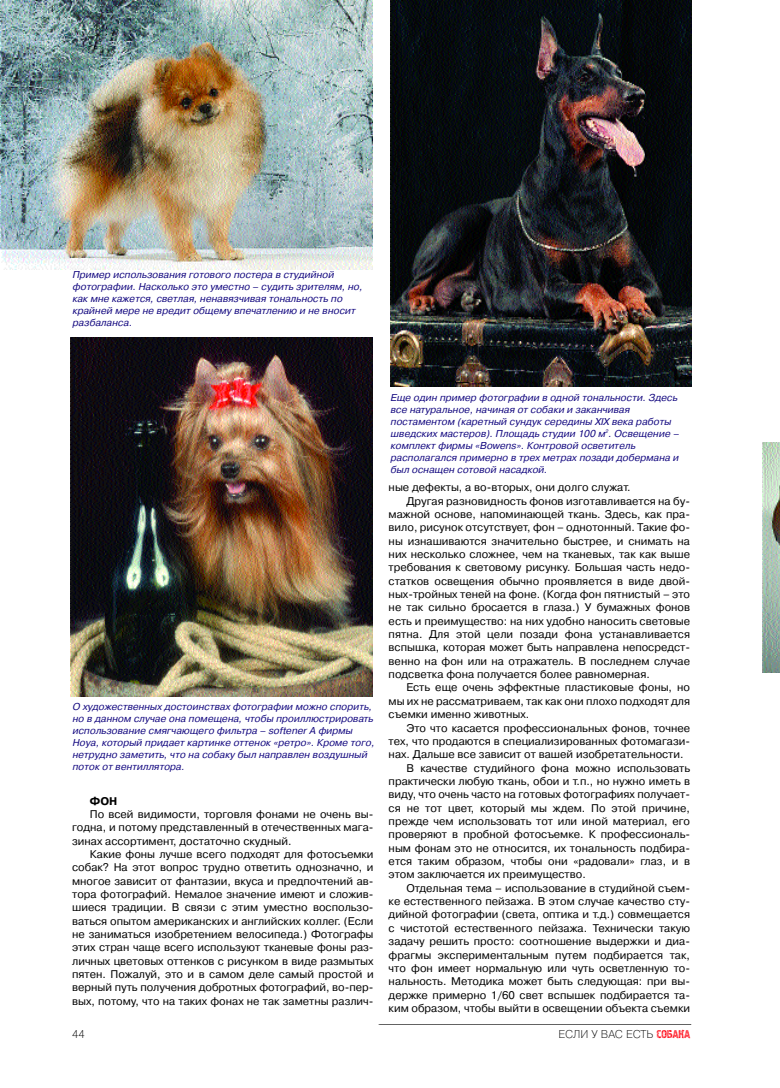
<style>
.page{position:relative;width:780px;height:1088px;background:#fff}
.page>*{position:absolute;margin:0;border:0;box-sizing:border-box;transform-origin:0 0}
.t1{font:11.25px "Pragmatica Light C";color:#000}
.t2{font:11.12px/13.4px "Pragmatica C";color:#000;text-align:justify}
.t3{font:700 11.12px "Pragmatica C";color:#000}
.t4{font:italic 10px/12px "Pragmatica C";color:#130880}
.s1{font-family:"Graffiti C2";color:#ff0311}
</style>
<div class="page">
<svg style="left:378px;top:1024px;width:313px;height:1px"></svg>
<img style="left:390px;top:0;width:301px;height:387px">
<img style="left:71px;top:337px;width:301px;height:359px">
<img style="left:0;top:0;width:372px;height:269px">
<img style="left:762px;top:442px;width:17px;height:231px">
<p class="t4" style="left:72px;top:269px;width:293px">Пример использования готового постера в студийной фотографии. Насколько это уместно – судить зрителям, но, как мне кажется, светлая, ненавязчивая тональность по крайней мере не вредит общему впечатлению и не вносит разбаланса.</p>
<p class="t4" style="left:72px;top:701px;width:305px">О художественных достоинствах фотографии можно спорить, но в данном случае она помещена, чтобы проиллюстрировать использование смягчающего фильтра – softener A фирмы Hoya, который придает картинке оттенок «ретро». Кроме того, нетрудно заметить, что на собаку был направлен воздушный поток от вентиллятора.</p>
<p class="t3" style="left:90px;top:796px;width:29px">ФОН</p>
<p class="t2" style="left:72px;top:808px;width:303px;text-indent:18px">По всей видимости, торговля фонами не очень вы&shy;годна, и потому представленный в отечественных мага&shy;зинах ассортимент, достаточно скудный.</p>
<p class="t2" style="left:72px;top:848px;width:303px;text-indent:18px">Какие фоны лучше всего подходят для фотосъемки собак? На этот вопрос трудно ответить однозначно, и многое зависит от фантазии, вкуса и предпочтений ав&shy;тора фотографий. Немалое значение имеют и сложив&shy;шиеся традиции. В связи с этим уместно воспользо&shy;ваться опытом американских и английских коллег. (Если не заниматься изобретением велосипеда.) Фотографы этих стран чаще всего используют тканевые фоны раз&shy;личных цветовых оттенков с рисунком в виде размытых пятен. Пожалуй, это и в самом деле самый простой и верный путь получения добротных фотографий, во-пер&shy;вых, потому, что на таких фонах не так заметны различ-</p>
<p class="t4" style="left:390px;top:392px;width:292px">Еще один пример фотографии в одной тональности. Здесь все натуральное, начиная от собаки и заканчивая постаментом (каретный сундук середины XIX века работы шведских мастеров). Площадь студии 100 м<sup>2</sup>. Освещение – комплект фирмы «Bowens». Контровой осветитель располагался примерно в трех метрах позади добермана и был оснащен сотовой насадкой.</p>
<p class="t2" style="left:388px;top:481px;width:243px">ные дефекты, а во-вторых, они долго служат.</p>
<p class="t2" style="left:406px;top:495px;width:285px">Другая разновидность фонов изготавливается на бу-</p>
<p class="t2" style="left:388px;top:508px;width:303px">мажной основе, напоминающей ткань. Здесь, как пра-</p>
<p class="t2" style="left:388px;top:521px;width:303px">вило, рисунок отсутствует, фон – однотонный. Такие фо-</p>
<p class="t2" style="left:388px;top:535px;width:303px">ны изнашиваются значительно быстрее, и снимать на</p>
<p class="t2" style="left:388px;top:548px;width:303px">них несколько сложнее, чем на тканевых, так как выше</p>
<p class="t2" style="left:388px;top:562px;width:303px">требования к световому рисунку. Большая часть недо-</p>
<p class="t2" style="left:388px;top:575px;width:303px">статков освещения обычно проявляется в виде двой-</p>
<p class="t2" style="left:388px;top:588px;width:303px">ных-тройных теней на фоне. (Когда фон пятнистый – это</p>
<p class="t2" style="left:388px;top:602px;width:303px">не так сильно бросается в глаза.) У бумажных фонов</p>
<p class="t2" style="left:388px;top:615px;width:303px">есть и преимущество: на них удобно наносить световые</p>
<p class="t2" style="left:388px;top:628px;width:303px">пятна. Для этой цели позади фона устанавливается</p>
<p class="t2" style="left:388px;top:642px;width:303px">вспышка, которая может быть направлена непосредст-</p>
<p class="t2" style="left:388px;top:655px;width:303px">венно на фон или на отражатель. В последнем случае</p>
<p class="t2" style="left:388px;top:668px;width:263px">подсветка фона получается более равномерная.</p>
<p class="t2" style="left:406px;top:682px;width:285px">Есть еще очень эффектные пластиковые фоны, но</p>
<p class="t2" style="left:388px;top:695px;width:303px">мы их не рассматриваем, так как они плохо подходят для</p>
<p class="t2" style="left:388px;top:708px;width:142px">съемки именно животных.</p>
<p class="t2" style="left:406px;top:722px;width:285px">Это что касается профессиональных фонов, точнее</p>
<p class="t2" style="left:388px;top:735px;width:303px">тех, что продаются в специализированных фотомагази-</p>
<p class="t2" style="left:388px;top:748px;width:296px">нах. Дальше все зависит от вашей изобретательности.</p>
<p class="t2" style="left:406px;top:762px;width:285px">В качестве студийного фона можно использовать</p>
<p class="t2" style="left:388px;top:775px;width:303px">практически любую ткань, обои и т.п., но нужно иметь в</p>
<p class="t2" style="left:388px;top:788px;width:303px">виду, что очень часто на готовых фотографиях получает-</p>
<p class="t2" style="left:388px;top:802px;width:303px">ся не тот цвет, который мы ждем. По этой причине,</p>
<p class="t2" style="left:388px;top:815px;width:303px">прежде чем использовать тот или иной материал, его</p>
<p class="t2" style="left:388px;top:829px;width:303px">проверяют в пробной фотосъемке. К профессиональ-</p>
<p class="t2" style="left:388px;top:842px;width:303px">ным фонам это не относится, их тональность подбира-</p>
<p class="t2" style="left:388px;top:855px;width:303px">ется таким образом, чтобы они «радовали» глаз, и в</p>
<p class="t2" style="left:388px;top:869px;width:199px">этом заключается их преимущество.</p>
<p class="t2" style="left:406px;top:882px;width:285px">Отдельная тема – использование в студийной съем-</p>
<p class="t2" style="left:388px;top:895px;width:303px">ке естественного пейзажа. В этом случае качество сту-</p>
<p class="t2" style="left:388px;top:909px;width:303px">дийной фотографии (света, оптика и т.д.) совмещается</p>
<p class="t2" style="left:388px;top:922px;width:303px">с чистотой естественного пейзажа. Технически такую</p>
<p class="t2" style="left:388px;top:935px;width:303px">задачу решить просто: соотношение выдержки и диа-</p>
<p class="t2" style="left:388px;top:949px;width:303px">фрагмы экспериментальным путем подбирается так,</p>
<p class="t2" style="left:388px;top:962px;width:303px">что фон имеет нормальную или чуть осветленную то-</p>
<p class="t2" style="left:388px;top:975px;width:303px">нальность. Методика может быть следующая: при вы-</p>
<p class="t2" style="left:388px;top:989px;width:303px">держке примерно 1/60 свет вспышек подбирается та-</p>
<p class="t2" style="left:388px;top:1002px;width:303px">ким образом, чтобы выйти в освещении объекта съемки</p>
<p class="t1" style="left:72px;top:1030px;width:14px">44</p>
<p class="t1" style="left:558px;top:1029px;width:133px">ЕСЛИ У ВАС ЕСТЬ <span class="s1">СОБАКА</span></p>
</div>
